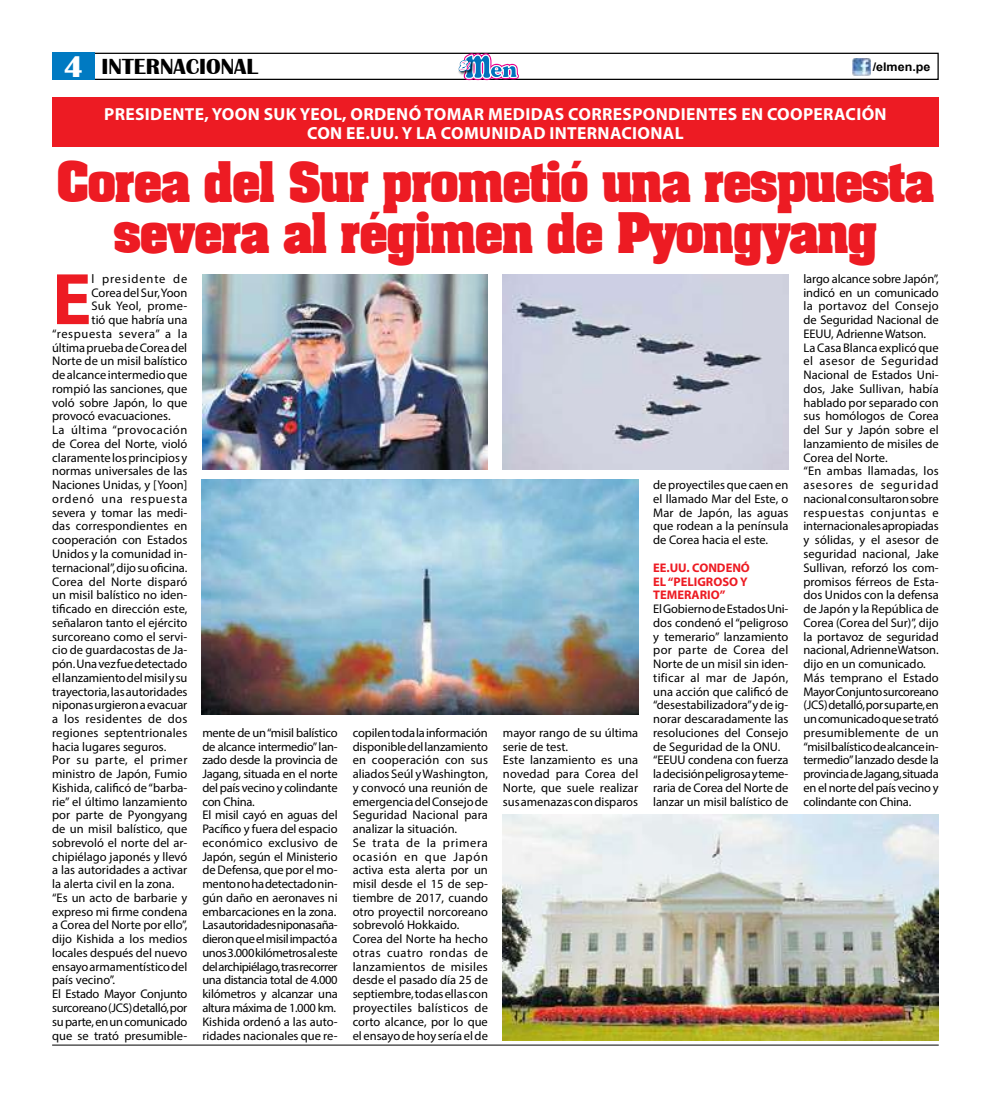
<style>
.page{position:relative;width:993px;height:1099px;background:#fff}
.page>*{position:absolute;margin:0;border:0;box-sizing:border-box;transform-origin:0 0}
.t1{font:700 73.75px "Myriad Pro";color:#ed1b23}
.t2{font:700 47.5px/51.2px "Aachen";letter-spacing:-.02em;color:#ed1b23;text-align:center}
.t3{font:700 22.5px "Britannic";color:#000}
.t4{font:700 17.5px/18.8px "Myriad Pro";letter-spacing:.02em;color:#fff;text-align:center}
.t5{font:12.5px/13.8px "Myriad Pro";color:#000}
.t6{font:12.5px/13.8px "Myriad Pro";letter-spacing:-.02em;color:#000}
.t7{font:700 12.5px/13.8px "Myriad Pro";color:#ed1b23}
.t8{font:12.5px "Myriad Pro";letter-spacing:.065em;color:#000}
.t9{font:12.5px "Myriad Pro";letter-spacing:-.025em;color:#000}
.t10{font:12.5px "Myriad Pro";letter-spacing:.05em;color:#000}
.t11{font:12.5px "Myriad Pro";letter-spacing:.045em;color:#000}
.t12{font:12.5px "Myriad Pro";letter-spacing:.025em;color:#000}
.t13{font:12.5px "Myriad Pro";letter-spacing:.04em;color:#000}
.t14{font:12.5px "Myriad Pro";letter-spacing:.02em;color:#000}
.t15{font:700 11.88px "Arial";color:#000;scale:1.05 1}
.s1{font-size:30.88px;color:#fff}
</style>
<div class="page">
<div style="left:53px;top:53px;width:885px;height:27px;border:1px solid #000"></div>
<div style="left:52px;top:53px;width:43px;height:27px;background:#007ac2"></div>
<img style="left:852px;top:58px;width:18px;height:17px">
<svg style="left:458px;top:53px;width:60px;height:27px"></svg>
<hr style="left:52px;top:1044px;width:886px;height:1px;background:#000">
<div style="left:52px;top:98px;width:886px;height:49px;background:#ed1b23"></div>
<img style="left:202px;top:274px;width:286px;height:195px">
<img style="left:503px;top:274px;width:285px;height:195px">
<img style="left:202px;top:479px;width:436px;height:235px">
<img style="left:503px;top:814px;width:435px;height:226px">
<h3 class="t3" style="left:63px;top:54px;width:196px"><span class="s1">4</span> INTERNACIONAL</h3>
<p class="t15" style="left:872px;top:59px;width:56px">/elmen.pe</p>
<h3 class="t4" style="left:104px;top:104px;width:783px">PRESIDENTE, YOON SUK YEOL, ORDENÓ TOMAR MEDIDAS CORRESPONDIENTES EN COOPERACIÓN<br>CON EE.UU. Y LA COMUNIDAD INTERNACIONAL</h3>
<h2 class="t2" style="left:57px;top:154px;width:878px">Corea del Sur prometió una respuesta severa al régimen de Pyongyang</h2>
<p class="t5" style="left:803px;top:271px;width:137px">largo alcance sobre Japón”, indicó en un comunicado la portavoz del Consejo de Seguridad Nacional de<br>EEUU, Adrienne Watson.<br>La Casa Blanca explicó que el asesor de Seguridad<br>Nacional de Estados Uni&shy;dos, Jake Sullivan, había hablado por separado con sus homólogos de Corea del Sur y Japón sobre el lanzamiento de misiles de<br>Corea del Norte.<br>“En ambas llamadas, los asesores de seguridad nacional consultaron sobre respuestas conjuntas e internacionales apropiadas y sólidas, y el asesor de seguridad nacional, Jake<br>Sullivan, reforzó los com&shy;promisos férreos de Esta&shy;dos Unidos con la defensa de Japón y la República de<br>Corea (Corea del Sur)”, dijo la portavoz de seguridad nacional, Adrienne Watson. dijo en un comunicado.<br>Más temprano el Estado<br>Mayor Conjunto surcoreano (JCS) detalló, por su parte, en un comunicado que se trató presumiblemente de un “misil balístico de alcance in&shy;termedio” lanzado desde la provincia de Jagang, situada en el norte del país vecino y colindante con China.</p>
<h1 class="t1" style="left:52px;top:251px;width:41px">E</h1>
<p class="t8" style="left:91px;top:271px;width:97px">l presidente de</p>
<p class="t5" style="left:91px;top:285px;width:97px">Corea del Sur, Yoon</p>
<p class="t14" style="left:91px;top:298px;width:97px">Suk Yeol, prome-</p>
<p class="t5" style="left:91px;top:313px;width:97px">tió que habría una</p>
<p class="t10" style="left:52px;top:326px;width:137px">“respuesta severa” a la</p>
<p class="t5" style="left:52px;top:340px;width:137px">última prueba de Corea del</p>
<p class="t5" style="left:52px;top:354px;width:137px">Norte de un misil balístico</p>
<p class="t5" style="left:52px;top:368px;width:137px">de alcance intermedio que</p>
<p class="t5" style="left:52px;top:381px;width:137px">rompió las sanciones, que</p>
<p class="t5" style="left:52px;top:395px;width:137px">voló sobre Japón, lo que</p>
<p class="t5" style="left:52px;top:409px;width:120px">provocó evacuaciones.</p>
<p class="t11" style="left:52px;top:422px;width:137px">La última “provocación</p>
<p class="t5" style="left:52px;top:436px;width:137px">de Corea del Norte, violó</p>
<p class="t5" style="left:52px;top:450px;width:137px">claramente los principios y</p>
<p class="t5" style="left:52px;top:464px;width:137px">normas universales de las</p>
<p class="t5" style="left:52px;top:478px;width:137px">Naciones Unidas, y [Yoon]</p>
<p class="t8" style="left:52px;top:491px;width:137px">ordenó una respuesta</p>
<p class="t5" style="left:52px;top:505px;width:137px">severa y tomar las medi-</p>
<p class="t5" style="left:52px;top:519px;width:137px">das correspondientes en</p>
<p class="t5" style="left:52px;top:533px;width:137px">cooperación con Estados</p>
<p class="t5" style="left:52px;top:546px;width:137px">Unidos y la comunidad in-</p>
<p class="t5" style="left:52px;top:560px;width:137px">ternacional”, dijo su oficina.</p>
<p class="t5" style="left:52px;top:574px;width:137px">Corea del Norte disparó</p>
<p class="t5" style="left:52px;top:588px;width:137px">un misil balístico no iden-</p>
<p class="t5" style="left:52px;top:601px;width:137px">tificado en dirección este,</p>
<p class="t5" style="left:52px;top:615px;width:137px">señalaron tanto el ejército</p>
<p class="t5" style="left:52px;top:629px;width:137px">surcoreano como el servi-</p>
<p class="t5" style="left:52px;top:643px;width:137px">cio de guardacostas de Ja-</p>
<p class="t5" style="left:52px;top:656px;width:137px">pón. Una vez fue detectado</p>
<p class="t5" style="left:52px;top:670px;width:137px">el lanzamiento del misil y su</p>
<p class="t5" style="left:52px;top:684px;width:137px">trayectoria, las autoridades</p>
<p class="t5" style="left:52px;top:698px;width:137px">niponas urgieron a evacuar</p>
<p class="t12" style="left:52px;top:711px;width:137px">a los residentes de dos</p>
<p class="t5" style="left:52px;top:725px;width:137px">regiones septentrionales</p>
<p class="t5" style="left:52px;top:739px;width:116px">hacia lugares seguros.</p>
<p class="t13" style="left:52px;top:752px;width:137px">Por su parte, el primer</p>
<p class="t5" style="left:52px;top:766px;width:137px">ministro de Japón, Fumio</p>
<p class="t5" style="left:52px;top:780px;width:137px">Kishida, calificó de “barba-</p>
<p class="t5" style="left:52px;top:794px;width:137px">rie” el último lanzamiento</p>
<p class="t5" style="left:52px;top:808px;width:137px">por parte de Pyongyang</p>
<p class="t5" style="left:52px;top:821px;width:137px">de un misil balístico, que</p>
<p class="t5" style="left:52px;top:835px;width:137px">sobrevoló el norte del ar-</p>
<p class="t5" style="left:52px;top:849px;width:137px">chipiélago japonés y llevó</p>
<p class="t5" style="left:52px;top:863px;width:137px">a las autoridades a activar</p>
<p class="t5" style="left:52px;top:876px;width:124px">la alerta civil en la zona.</p>
<p class="t5" style="left:52px;top:890px;width:137px">“Es un acto de barbarie y</p>
<p class="t5" style="left:52px;top:904px;width:137px">expreso mi firme condena</p>
<p class="t5" style="left:52px;top:918px;width:137px">a Corea del Norte por ello”,</p>
<p class="t5" style="left:52px;top:931px;width:137px">dijo Kishida a los medios</p>
<p class="t5" style="left:52px;top:945px;width:137px">locales después del nuevo</p>
<p class="t5" style="left:52px;top:959px;width:137px">ensayo armamentístico del</p>
<p class="t5" style="left:52px;top:973px;width:64px">país vecino”.</p>
<p class="t6" style="left:52px;top:986px;width:137px">El Estado Mayor Conjunto</p>
<p class="t9" style="left:52px;top:1000px;width:137px">surcoreano (JCS) detalló, por</p>
<p class="t6" style="left:52px;top:1014px;width:137px">su parte, en un comunicado</p>
<p class="t5" style="left:52px;top:1028px;width:137px">que se trató presumible-</p>
<p class="t5" style="left:653px;top:478px;width:137px;text-align:justify">de proyectiles que caen en el llamado Mar del Este, o Mar de Japón, las aguas que rodean a la península de Corea hacia el este.</p>
<p class="t7" style="left:653px;top:560px;width:98px">EE.UU. CONDENÓ<br>EL “PELIGROSO Y<br>TEMERARIO”</p>
<p class="t5" style="left:653px;top:601px;width:137px">El Gobierno de Estados Uni&shy;dos condenó el “peligroso y temerario” lanzamiento por parte de Corea del<br>Norte de un misil sin iden&shy;tificar al mar de Japón, una acción que calificó de “desestabilizadora” y de ig&shy;norar descaradamente las resoluciones del Consejo de Seguridad de la ONU. “EEUU condena con fuerza la decisión peligrosa y teme&shy;raria de Corea del Norte de lanzar un misil balístico de</p>
<p class="t6" style="left:202px;top:725px;width:137px">mente de un “misil balístico de alcance intermedio” lan&shy;zado desde la provincia de<br>Jagang, situada en el norte del país vecino y colindante con China.<br>El misil cayó en aguas del<br>Pacífico y fuera del espacio económico exclusivo de<br>Japón, según el Ministerio de Defensa, que por el mo&shy;mento no ha detectado nin&shy;gún daño en aeronaves ni embarcaciones en la zona.<br>Las autoridades niponas aña&shy;dieron que el misil impactó a unos 3.000 kilómetros al este del archipiélago, tras recorrer una distancia total de 4.000 kilómetros y alcanzar una altura máxima de 1.000 km.<br>Kishida ordenó a las auto&shy;ridades nacionales que re-</p>
<p class="t5" style="left:352px;top:725px;width:137px">copilen toda la información disponible del lanzamiento en cooperación con sus aliados Seúl y Washington, y convocó una reunión de emergencia del Consejo de<br>Seguridad Nacional para analizar la situación.<br>Se trata de la primera ocasión en que Japón activa esta alerta por un misil desde el 15 de sep&shy;tiembre de 2017, cuando otro proyectil norcoreano sobrevoló Hokkaido.<br>Corea del Norte ha hecho otras cuatro rondas de lanzamientos de misiles desde el pasado día 25 de septiembre, todas ellas con proyectiles balísticos de corto alcance, por lo que el ensayo de hoy sería el de</p>
<p class="t5" style="left:503px;top:725px;width:137px">mayor rango de su última serie de test.<br>Este lanzamiento es una novedad para Corea del<br>Norte, que suele realizar sus amenazas con disparos</p>
</div>
